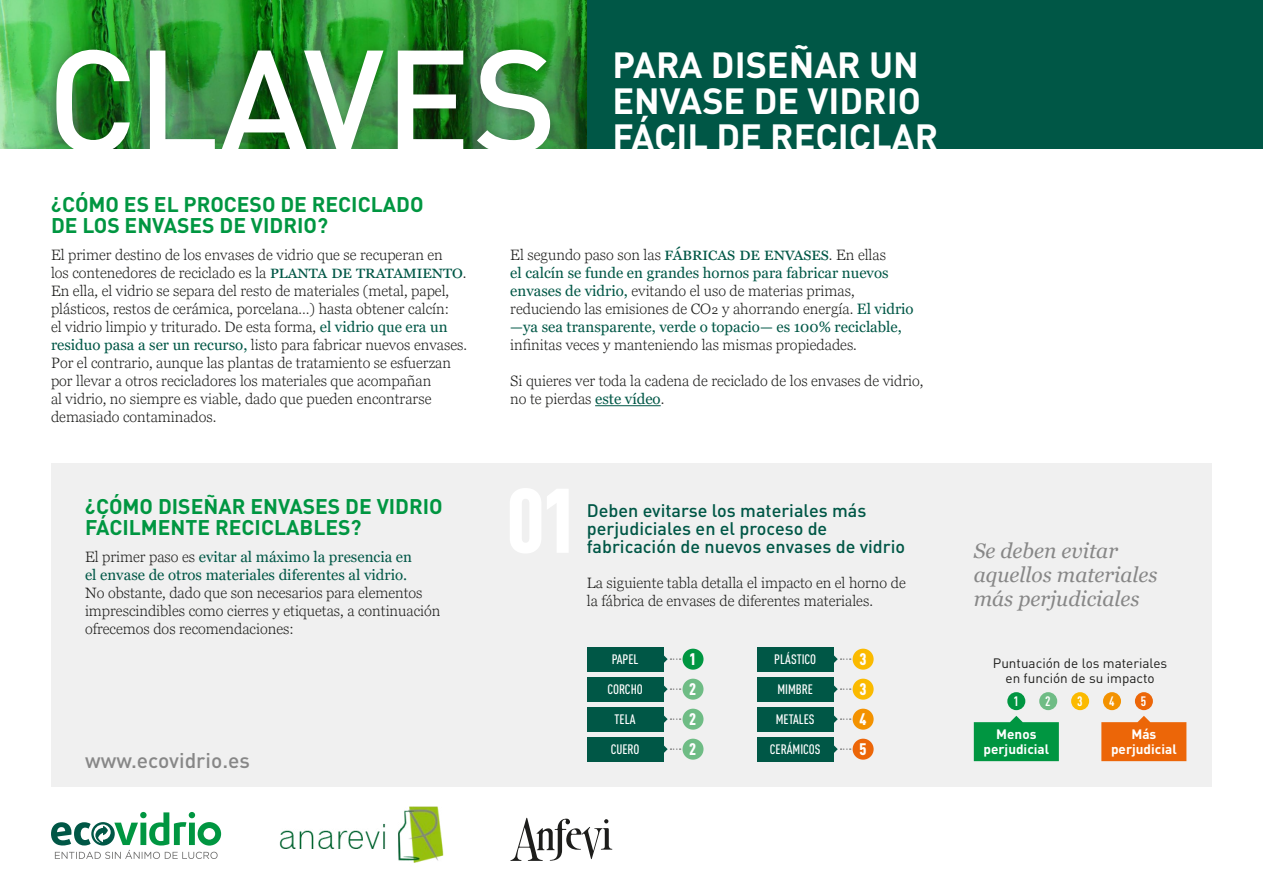
<style>
.page{position:relative;width:1263px;height:893px;background:#fff}
.page>*{position:absolute;margin:0;border:0;box-sizing:border-box;transform-origin:0 0}
.t1{font:500 144px "DIN Pro";color:#fff}
.t2{font:700 36px/36px "DIN Pro";color:#fff}
.t3{font:700 21px/21px "DIN Pro";color:#009641}
.t4{font:italic 21px/24px "Georgia Pro";color:#878787}
.t5{font:500 21px "DIN Pro";color:#878787}
.t6{font:500 18px/18px "DIN Pro";color:#005746}
.t7{font:900 condensed 16.5px/30px "DIN Pro";color:#fff}
.t8{font:300 15px/18px "Georgia Pro";color:#1d1d1b}
.t9{font:15px/18px "Georgia Pro";color:#005746}
.t10{font:500 condensed 13.5px "DIN Pro";color:#fff}
.t11{font:13.5px/15px "DIN Pro";color:#1d1d1b;text-align:center}
.t12{font:700 13.5px/15px "DIN Pro";color:#fff;text-align:center}
.t13{font:700 condensed 13.5px "DIN Pro";color:#fff}
.s1{font-weight:400;font-size:18px;color:#005746}
.s2{font-weight:400;color:#005746}
.s3{font-weight:300;color:#1d1d1b}
.s4{font-size:18px}
</style>
<div class="page">
<div style="left:574px;top:0;width:689px;height:149px;background:#005746"></div>
<div style="left:51px;top:463px;width:1161px;height:324px;background:#f0f0f0"></div>
<img style="left:0;top:0;width:587px;height:149px">
<div style="left:47px;top:41px;width:512px;height:112px;background:#1d1d1b;opacity:.25"></div>
<hr style="left:595px;top:405px;width:66px;height:1px;background:#005746">
<div style="left:757px;top:647px;width:76px;height:24px;background:#005746"></div>
<div style="left:757px;top:707px;width:76px;height:24px;background:#005746"></div>
<div style="left:757px;top:677px;width:76px;height:24px;background:#005746"></div>
<div style="left:757px;top:737px;width:76px;height:24px;background:#005746"></div>
<svg style="left:833px;top:651px;width:18px;height:17px"></svg>
<svg style="left:833px;top:711px;width:18px;height:17px"></svg>
<svg style="left:833px;top:681px;width:18px;height:17px"></svg>
<svg style="left:833px;top:741px;width:18px;height:17px"></svg>
<div style="left:853px;top:679px;width:21px;height:21px;background:#fbba00;border-radius:50%"></div>
<div style="left:853px;top:649px;width:21px;height:21px;background:#fbba00;border-radius:50%"></div>
<div style="left:853px;top:709px;width:21px;height:21px;background:#f39200;border-radius:50%"></div>
<div style="left:853px;top:739px;width:21px;height:21px;background:#ec6608;border-radius:50%"></div>
<div style="left:587px;top:647px;width:76px;height:24px;background:#005746"></div>
<div style="left:587px;top:707px;width:76px;height:24px;background:#005746"></div>
<div style="left:587px;top:677px;width:76px;height:24px;background:#005746"></div>
<div style="left:587px;top:737px;width:76px;height:24px;background:#005746"></div>
<svg style="left:663px;top:651px;width:18px;height:17px"></svg>
<svg style="left:663px;top:711px;width:18px;height:17px"></svg>
<svg style="left:663px;top:681px;width:18px;height:17px"></svg>
<svg style="left:663px;top:741px;width:18px;height:17px"></svg>
<div style="left:682px;top:649px;width:21px;height:21px;background:#009641;border-radius:50%"></div>
<div style="left:682px;top:709px;width:21px;height:21px;background:#6fbc85;border-radius:50%"></div>
<div style="left:682px;top:679px;width:21px;height:21px;background:#6fbc85;border-radius:50%"></div>
<div style="left:682px;top:739px;width:21px;height:21px;background:#6fbc85;border-radius:50%"></div>
<div style="left:1039px;top:692px;width:18px;height:18px;background:#6fbc85;border-radius:50%"></div>
<div style="left:1007px;top:692px;width:18px;height:18px;background:#009641;border-radius:50%"></div>
<div style="left:1103px;top:692px;width:18px;height:18px;background:#f39200;border-radius:50%"></div>
<div style="left:1135px;top:692px;width:18px;height:18px;background:#ec6608;border-radius:50%"></div>
<div style="left:1071px;top:692px;width:18px;height:18px;background:#fbba00;border-radius:50%"></div>
<svg style="left:1101px;top:716px;width:85px;height:45px;background:#ec7826"></svg>
<svg style="left:974px;top:716px;width:85px;height:45px;background:#1ea157"></svg>
<svg style="left:51px;top:812px;width:170px;height:47px"></svg>
<img style="left:279px;top:806px;width:165px;height:57px">
<div style="left:0;top:149px;width:1263px;height:25px;background:#fff"></div>
<svg style="left:510px;top:817px;width:103px;height:44px"></svg>
<h1 class="t1" style="left:47px;top:-10px;width:512px">CLAVES</h1>
<h3 class="t3" style="left:51px;top:193px;width:374px">¿CÓMO ES EL PROCESO DE RECICLADO<br>DE LOS ENVASES DE VIDRIO?</h3>
<h2 class="t2" style="left:612px;top:45px;width:328px">PARA DISEÑAR UN<br>ENVASE DE VIDRIO<br>FÁCIL DE RECICLAR</h2>
<p class="t8" style="left:51px;top:247px;width:418px">El primer destino de los envases de vidrio que se recuperan en<br>los contenedores de reciclado es la <span class="s1">PLANTA DE TRATAMIENTO</span>.<br>En ella, el vidrio se separa del resto de materiales (metal, papel, plásticos, restos de cerámica, porcelana…) hasta obtener calcín:<br>el vidrio limpio y triturado. De esta forma, <span class="s2">el vidrio que era un residuo pasa a ser un recurso,</span> listo para fabricar nuevos envases.<br>Por el contrario, aunque las plantas de tratamiento se esfuerzan por llevar a otros recicladores los materiales que acompañan<br>al vidrio, no siempre es viable, dado que pueden encontrarse demasiado contaminados.</p>
<p class="t9" style="left:510px;top:247px;width:405px"><span class="s3">El segundo paso son las</span> <span class="s4">fábricas de envases</span><span class="s3">. En ellas<br></span>el calcín se funde en grandes hornos para fabricar nuevos envases de vidrio, <span class="s3">evitando el uso de materias primas, reduciendo las emisiones de CO₂ y ahorrando energía.</span> El vidrio —ya sea transparente, verde o topacio— es 100% reciclable,</p>
<p class="t8" style="left:510px;top:337px;width:348px">infinitas veces y manteniendo las mismas propiedades.</p>
<p class="t8" style="left:510px;top:373px;width:415px">Si quieres ver toda la cadena de reciclado de los envases de vidrio, no te pierdas <span class="s2">este vídeo</span>.</p>
<h3 class="t3" style="left:85px;top:495px;width:359px">¿CÓMO DISEÑAR ENVASES DE VIDRIO<br>FÁCILMENTE RECICLABLES?</h3>
<p class="t6" style="left:587px;top:500px;width:320px">Deben evitarse los materiales más perjudiciales en el proceso de fabricación de nuevos envases de vidrio</p>
<p class="t9" style="left:85px;top:549px;width:328px"><span class="s3">El primer paso es</span> evitar al máximo la presencia en el envase de otros materiales diferentes al vidrio.</p>
<p class="t8" style="left:85px;top:585px;width:357px">No obstante, dado que son necesarios para elementos imprescindibles como cierres y etiquetas, a continuación ofrecemos dos recomendaciones:</p>
<p class="t8" style="left:587px;top:574px;width:320px">La siguiente tabla detalla el impacto en el horno de la fábrica de envases de diferentes materiales.</p>
<h3 class="t5" style="left:85px;top:744px;width:166px">www.ecovidrio.es</h3>
<p class="t10" style="left:612px;top:649px;width:28px">PAPEL</p>
<p class="t7" style="left:689px;top:643px;width:8px">1</p>
<p class="t10" style="left:774px;top:649px;width:43px">PLÁSTICO</p>
<p class="t7" style="left:859px;top:643px;width:8px">3</p>
<p class="t10" style="left:607px;top:679px;width:37px">CORCHO</p>
<p class="t7" style="left:689px;top:673px;width:8px">2</p>
<p class="t10" style="left:777px;top:679px;width:37px">MIMBRE</p>
<p class="t7" style="left:859px;top:673px;width:8px">3</p>
<p class="t10" style="left:615px;top:709px;width:23px">TELA</p>
<p class="t10" style="left:611px;top:739px;width:30px">CUERO</p>
<p class="t7" style="left:689px;top:703px;width:8px">2</p>
<p class="t7" style="left:689px;top:733px;width:8px">2</p>
<p class="t10" style="left:776px;top:709px;width:40px">METALES</p>
<p class="t10" style="left:770px;top:739px;width:52px">CERÁMICOS</p>
<p class="t7" style="left:859px;top:703px;width:8px">4<br>5</p>
<h3 class="t4" style="left:974px;top:539px;width:185px">Se deben evitar aquellos materiales más perjudiciales</h3>
<p class="t11" style="left:993px;top:655px;width:176px">Puntuación de los materiales en función de su impacto</p>
<p class="t13" style="left:1013px;top:691px;width:7px">1</p>
<p class="t13" style="left:1045px;top:691px;width:7px">2</p>
<p class="t13" style="left:1077px;top:691px;width:7px">3</p>
<p class="t13" style="left:1109px;top:691px;width:7px">4</p>
<p class="t13" style="left:1141px;top:691px;width:7px">5</p>
<p class="t12" style="left:1111px;top:726px;width:67px">Más perjudicial</p>
<p class="t12" style="left:983px;top:726px;width:67px">Menos perjudicial</p>
</div>
